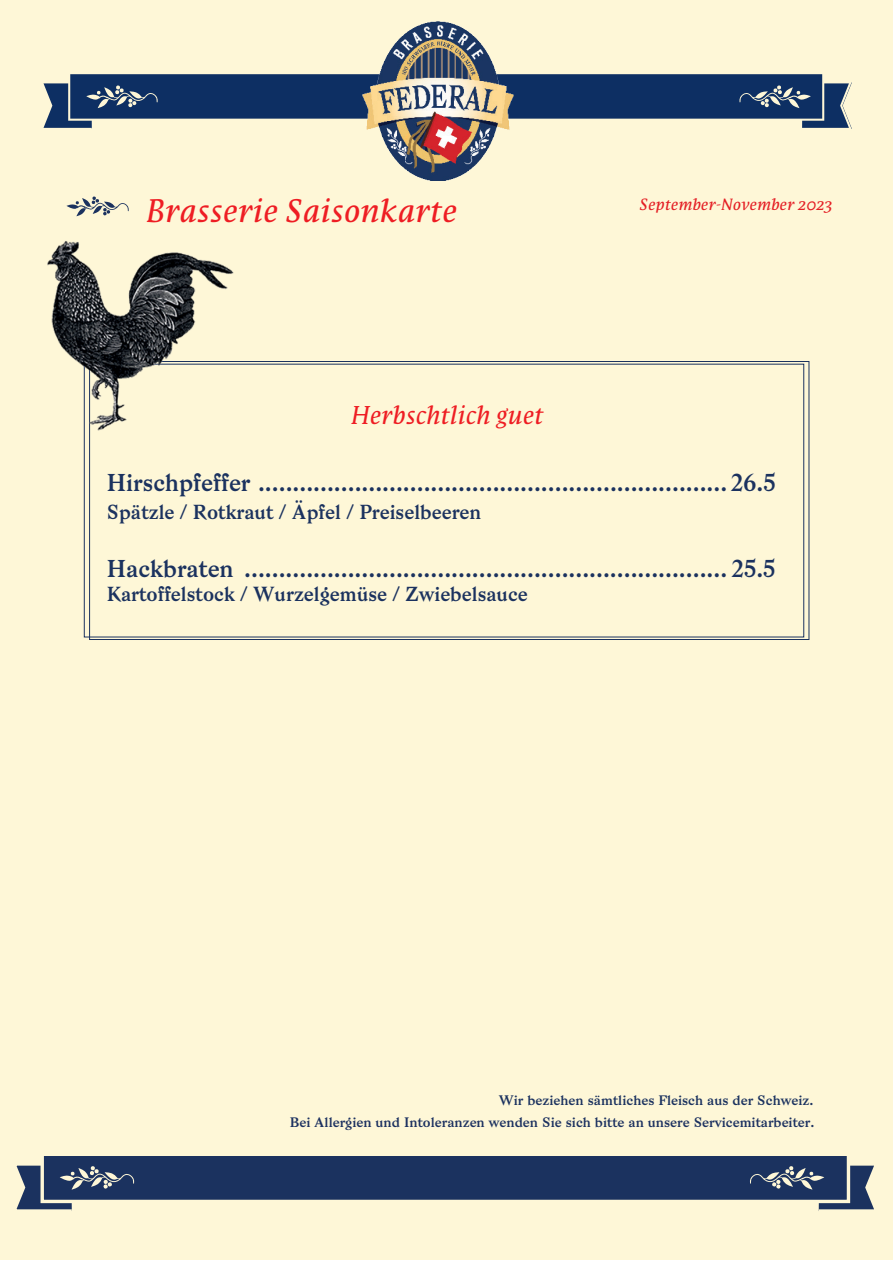
<style>
.page{position:relative;width:893px;height:1263px;background:#fff}
.page>*{position:absolute;margin:0;border:0;box-sizing:border-box;transform-origin:0 0}
.t1{font:italic 30px "Parable OT";color:#ee1d23}
.t2{font:23.7px "Bagnard";color:#1b325f}
.t3{font:italic 23.7px "Parable OT";color:#ee1d23}
.t4{font:19.8px "Bagnard";color:#1b325f}
.t5{font:italic 15px "Parable OT";color:#e41f25}
.t6{font:13.35px "Bagnard";color:#1c3160}
.t7{font:13.35px "Bagnard";color:#1b325f}
</style>
<div class="page">
<div style="left:0;top:0;width:893px;height:1259px;background:#fef7d7"></div>
<svg style="left:43px;top:74px;width:809px;height:55px"></svg>
<svg style="left:16px;top:1156px;width:858px;height:55px"></svg>
<svg style="left:67px;top:196px;width:62px;height:20px"></svg>
<img style="left:363px;top:22px;width:151px;height:158px">
<img style="left:47px;top:241px;width:202px;height:198px">
<p class="t1" style="left:146px;top:191px;width:313px">Brasserie Saisonkarte</p>
<p class="t3" style="left:351px;top:399px;width:194px">Herbschtlich guet</p>
<p class="t5" style="left:639px;top:194px;width:195px">September-November 2023</p>
<p class="t2" style="left:107px;top:468px;width:670px">Hirschpfeffer .................................................................... 26.5</p>
<p class="t4" style="left:107px;top:500px;width:376px">Spätzle / Rotkraut / Äpfel / Preiselbeeren</p>
<p class="t2" style="left:107px;top:554px;width:670px">Hackbraten ...................................................................... 25.5</p>
<p class="t4" style="left:107px;top:582px;width:422px">Kartoffelstock / Wurzelgemüse / Zwiebelsauce</p>
<p class="t7" style="left:499px;top:1092px;width:316px">Wir beziehen sämtliches Fleisch aus der Schweiz.</p>
<p class="t6" style="left:290px;top:1114px;width:526px">Bei Allergien und Intoleranzen wenden Sie sich bitte an unsere Servicemitarbeiter.</p>
</div>
